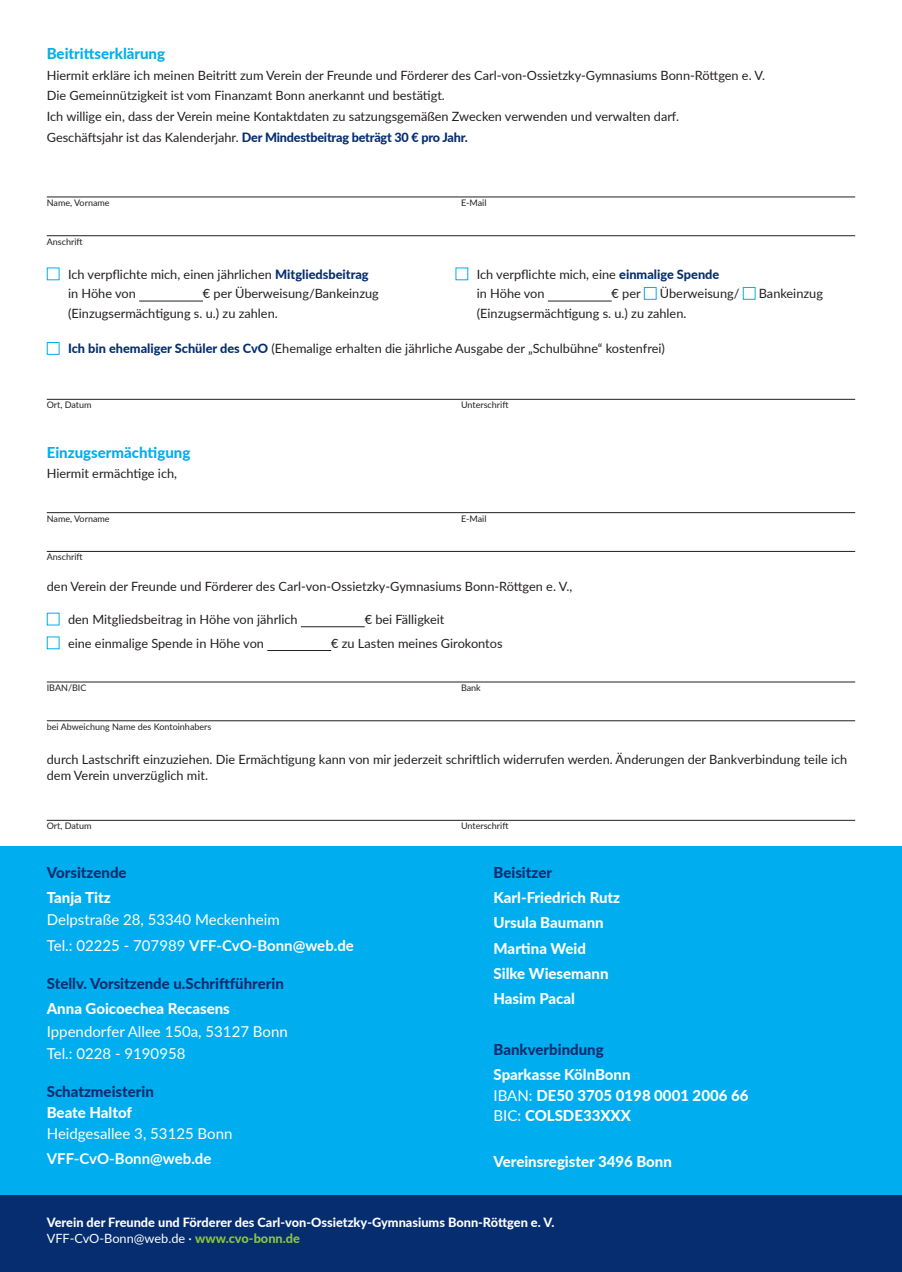
<style>
.page{position:relative;width:902px;height:1272px;background:#fff}
.page>*{position:absolute;margin:0;border:0;box-sizing:border-box;transform-origin:0 0}
.t1{font:800 15px/25.2px "Lato";color:#fff}
.t2{font:15px/25.2px "Lato";color:#fff}
.t3{font:800 15px "Lato";color:#052d6f}
.t4{font:800 15px "Lato";color:#00aeef}
.t5{font:700 15px "Lato";color:#fff}
.t6{font:12.75px/20.7px "Lato";color:#231f20}
.t7{font:800 12.75px/16.5px "Lato";color:#fff}
.t8{font:9px "Lato";color:#231f20}
.s1{font-weight:800;color:#052d6f}
.s2{font-weight:700}
.s3{font-weight:400}
.s4{color:#8bc63e}
</style>
<div class="page">
<div style="left:0;top:846px;width:901px;height:425px;background:#00aeef"></div>
<div style="left:0;top:1195px;width:901px;height:76px;background:#052d6f"></div>
<hr style="left:47px;top:512px;width:808px;height:1px;background:#231f20">
<hr style="left:47px;top:551px;width:808px;height:1px;background:#231f20">
<hr style="left:47px;top:681px;width:808px;height:1px;background:#231f20">
<hr style="left:47px;top:720px;width:808px;height:1px;background:#231f20">
<hr style="left:47px;top:820px;width:808px;height:1px;background:#231f20">
<hr style="left:301px;top:626px;width:64px;height:1px;background:#231f20">
<hr style="left:267px;top:650px;width:64px;height:1px;background:#231f20">
<hr style="left:47px;top:197px;width:808px;height:1px;background:#231f20">
<hr style="left:47px;top:235px;width:808px;height:1px;background:#231f20">
<hr style="left:139px;top:301px;width:64px;height:1px;background:#231f20">
<hr style="left:547px;top:301px;width:64px;height:1px;background:#231f20">
<div style="left:643px;top:287px;width:13px;height:13px;border:1px solid #00aeef"></div>
<div style="left:742px;top:287px;width:13px;height:13px;border:1px solid #00aeef"></div>
<hr style="left:47px;top:399px;width:808px;height:1px;background:#231f20">
<div style="left:47px;top:342px;width:13px;height:13px;border:1px solid #00aeef"></div>
<p class="t4" style="left:47px;top:42px;width:120px">Beitrittserklärung</p>
<p class="t6" style="left:47px;top:64px;width:719px">Hiermit erkläre ich meinen Beitritt zum Verein der Freunde und Förderer des Carl-von-Ossietzky-Gymnasiums Bonn-Röttgen e. V.<br>Die Gemeinnützigkeit ist vom Finanzamt Bonn anerkannt und bestätigt.<br>Ich willige ein, dass der Verein meine Kontaktdaten zu satzungsgemäßen Zwecken verwenden und verwalten darf.<br>Geschäftsjahr ist das Kalenderjahr. <span class="s1">Der Mindestbeitrag beträgt 30 € pro Jahr.</span></p>
<p class="t8" style="left:47px;top:196px;width:64px">Name, Vorname</p>
<p class="t8" style="left:461px;top:196px;width:27px">E-Mail</p>
<p class="t8" style="left:47px;top:235px;width:37px">Anschrift</p>
<p class="t6" style="left:68px;top:264px;width:302px;line-height:19.5px">Ich verpflichte mich, einen jährlichen <span class="s1">Mitgliedsbeitrag </span>in Höhe von</p>
<p class="t6" style="left:476px;top:264px;width:244px;line-height:19.5px">Ich verpflichte mich, eine <span class="s1">einmalige Spende </span>in Höhe von</p>
<p class="t6" style="left:611px;top:283px;width:31px">€ per</p>
<p class="t6" style="left:659px;top:283px;width:81px">Überweisung/</p>
<p class="t6" style="left:758px;top:283px;width:66px">Bankeinzug</p>
<p class="t6" style="left:476px;top:302px;width:211px">(Einzugsermächtigung s. u.) zu zahlen.</p>
<p class="t6" style="left:68px;top:338px;width:598px"><span class="s1">Ich bin ehemaliger Schüler des CvO</span> (Ehemalige erhalten die jährliche Ausgabe der „Schulbühne“ kostenfrei)</p>
<p class="t6" style="left:68px;top:283px;width:312px;line-height:19.5px;text-indent:135px">€ per Überweisung/Bankeinzug (Einzugsermächtigung s. u.) zu zahlen.</p>
<p class="t8" style="left:47px;top:398px;width:46px">Ort, Datum</p>
<p class="t8" style="left:461px;top:398px;width:49px">Unterschrift</p>
<p class="t4" style="left:47px;top:441px;width:145px">Einzugsermächtigung</p>
<p class="t6" style="left:47px;top:463px;width:132px">Hiermit ermächtige ich,</p>
<p class="t8" style="left:47px;top:512px;width:64px">Name, Vorname</p>
<p class="t8" style="left:461px;top:512px;width:27px">E-Mail</p>
<p class="t8" style="left:47px;top:550px;width:37px">Anschrift</p>
<p class="t6" style="left:47px;top:576px;width:527px">den Verein der Freunde und Förderer des Carl-von-Ossietzky-Gymnasiums Bonn-Röttgen e. V.,</p>
<p class="t6" style="left:68px;top:608px;width:231px">den Mitgliedsbeitrag in Höhe von jährlich</p>
<p class="t6" style="left:365px;top:608px;width:81px">€ bei Fälligkeit</p>
<p class="t6" style="left:68px;top:632px;width:197px">eine einmalige Spende in Höhe von</p>
<p class="t6" style="left:331px;top:632px;width:173px">€ zu Lasten meines Girokontos</p>
<p class="t8" style="left:47px;top:681px;width:41px">IBAN/BIC</p>
<p class="t8" style="left:461px;top:681px;width:21px">Bank</p>
<p class="t8" style="left:47px;top:720px;width:166px">bei Abweichung Name des Kontoinhabers</p>
<p class="t6" style="left:47px;top:750px;width:802px;line-height:16.5px">durch Lastschrift einzuziehen. Die Ermächtigung kann von mir jederzeit schriftlich widerrufen werden. Änderungen der Bankverbindung teile ich dem Verein unverzüglich mit.</p>
<p class="t8" style="left:47px;top:819px;width:46px">Ort, Datum</p>
<p class="t8" style="left:461px;top:819px;width:49px">Unterschrift</p>
<p class="t3" style="left:47px;top:861px;width:81px">Vorsitzende</p>
<p class="t1" style="left:47px;top:884px;width:65px">Tanja Titz</p>
<p class="t2" style="left:47px;top:906px;width:308px">Delpstraße 28, 53340 Meckenheim<br>Tel.: 02225 - 707989 <span class="s2">VFF-CvO-Bonn@web.de</span></p>
<p class="t3" style="left:47px;top:972px;width:238px">Stellv. Vorsitzende u.Schriftführerin</p>
<p class="t1" style="left:47px;top:995px;width:185px">Anna Goicoechea Recasens</p>
<p class="t2" style="left:47px;top:1019px;width:242px;line-height:22.2px">Ippendorfer Allee 150a, 53127 Bonn<br>Tel.: 0228 - 9190958</p>
<p class="t3" style="left:47px;top:1080px;width:109px">Schatzmeisterin</p>
<p class="t1" style="left:47px;top:1099px;width:87px">Beate Haltof</p>
<p class="t2" style="left:47px;top:1120px;width:187px">Heidgesallee 3, 53125 Bonn</p>
<p class="t5" style="left:47px;top:1147px;width:166px">VFF-CvO-Bonn@web.de</p>
<p class="t3" style="left:493px;top:861px;width:60px">Beisitzer</p>
<p class="t1" style="left:493px;top:884px;width:128px">Karl-Friedrich Rutz<br>Ursula Baumann<br>Martina Weid<br>Silke Wiesemann<br>Hasim Pacal</p>
<p class="t3" style="left:493px;top:1037px;width:112px">Bankverbindung</p>
<p class="t1" style="left:493px;top:1063px;width:256px;line-height:20.7px">Sparkasse KölnBonn<br><span class="s3">IBAN:</span> DE50 3705 0198 0001 2006 66<br><span class="s3">BIC:</span> COLSDE33XXX</p>
<p class="t1" style="left:493px;top:1148px;width:180px">Vereinsregister 3496 Bonn</p>
<p class="t7" style="left:47px;top:1213px;width:509px">Verein der Freunde und Förderer des Carl-von-Ossietzky-Gymnasiums Bonn-Röttgen e. V.<br><span class="s3">VFF-CvO-Bonn@web.de ·</span> <span class="s4">www.cvo-bonn.de</span></p>
</div>
